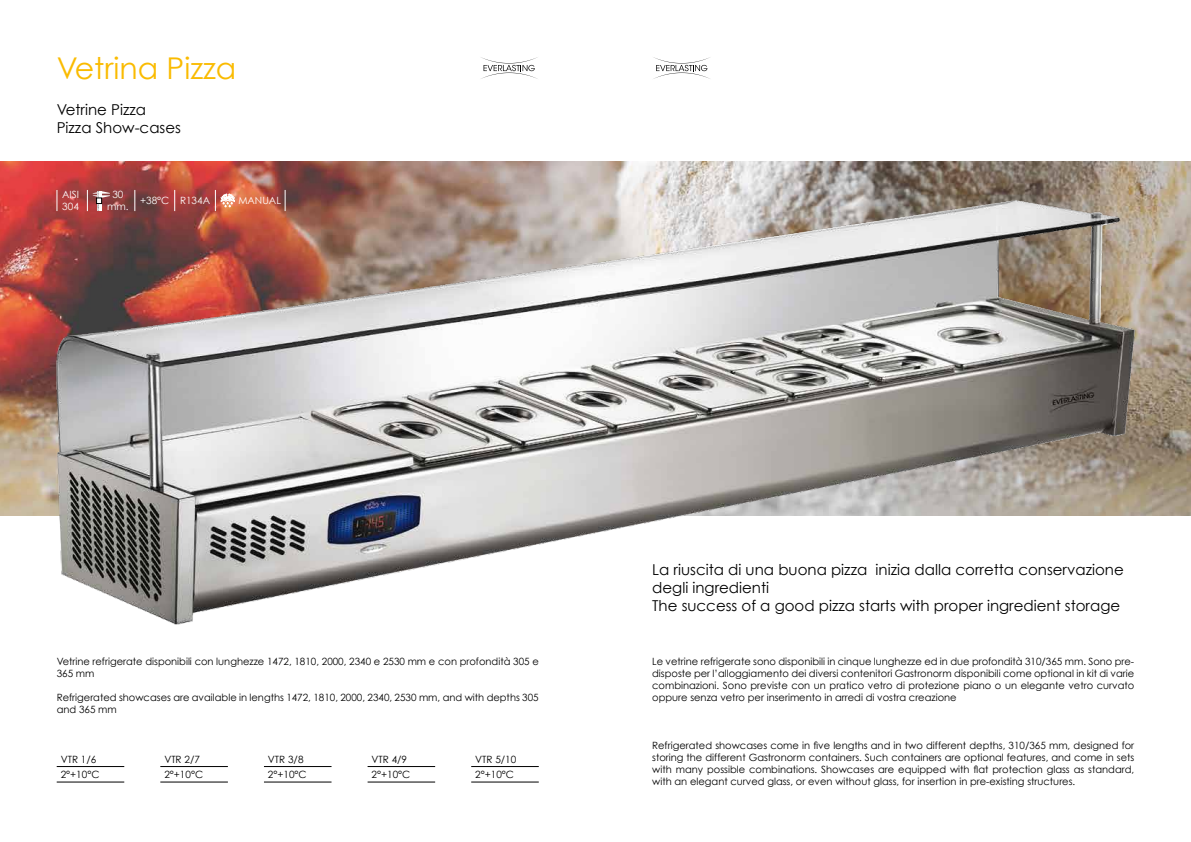
<style>
.page{position:relative;width:1191px;height:842px;background:#fff}
.page>*{position:absolute;margin:0;border:0;box-sizing:border-box;transform-origin:0 0}
.t1{font:30px "Century Gothic";color:#fabb00}
.t2{font:15px/18px "Century Gothic";color:#000}
.t3{font:10px/12px "Century Gothic";color:#000}
.t4{font:10px/12px "Century Gothic";color:#fff}
</style>
<div class="page">
<svg style="left:481px;top:57px;width:57px;height:22px"></svg>
<svg style="left:653px;top:57px;width:57px;height:22px"></svg>
<img style="left:0;top:162px;width:1191px;height:19px">
<img style="left:0;top:181px;width:1191px;height:444px">
<hr style="left:57px;top:766px;width:67px;height:1px;background:#000">
<hr style="left:57px;top:782px;width:67px;height:1px;background:#000">
<hr style="left:160px;top:766px;width:68px;height:1px;background:#000">
<hr style="left:160px;top:782px;width:68px;height:1px;background:#000">
<hr style="left:264px;top:766px;width:67px;height:1px;background:#000">
<hr style="left:264px;top:782px;width:67px;height:1px;background:#000">
<hr style="left:367px;top:766px;width:68px;height:1px;background:#000">
<hr style="left:367px;top:782px;width:68px;height:1px;background:#000">
<hr style="left:471px;top:766px;width:68px;height:1px;background:#000">
<hr style="left:471px;top:782px;width:68px;height:1px;background:#000">
<svg style="left:87px;top:190px;width:23px;height:21px"></svg>
<svg style="left:135px;top:190px;width:1px;height:21px"></svg>
<svg style="left:174px;top:190px;width:1px;height:21px"></svg>
<svg style="left:215px;top:190px;width:20px;height:21px"></svg>
<svg style="left:285px;top:190px;width:1px;height:21px"></svg>
<svg style="left:57px;top:190px;width:1px;height:21px"></svg>
<h1 class="t1" style="left:57px;top:50px;width:181px">Vetrina Pizza</h1>
<h2 class="t2" style="left:57px;top:101px;width:126px">Vetrine Pizza<br>Pizza Show-cases</h2>
<p class="t4" style="left:62px;top:188px;width:18px">AISI<br>304</p>
<p class="t4" style="left:107px;top:188px;width:23px;text-align:center">30 mm.</p>
<p class="t4" style="left:140px;top:194px;width:71px">+38°C R134A</p>
<p class="t4" style="left:238px;top:194px;width:44px">MANUAL</p>
<p class="t3" style="left:57px;top:655px;width:483px">Vetrine refrigerate disponibili con lunghezze 1472, 1810, 2000, 2340 e 2530 mm e con profondità 305 e<br>365 mm</p>
<p class="t3" style="left:57px;top:691px;width:483px">Refrigerated showcases are available in lengths 1472, 1810, 2000, 2340, 2530 mm, and with depths 305 and 365 mm</p>
<p class="t3" style="left:61px;top:751px;width:40px;line-height:15.5px">VTR 1/6<br>2°+10°C</p>
<p class="t3" style="left:164px;top:751px;width:40px;line-height:15.5px">VTR 2/7<br>2°+10°C</p>
<p class="t3" style="left:268px;top:751px;width:40px;line-height:15.5px">VTR 3/8<br>2°+10°C</p>
<p class="t3" style="left:371px;top:751px;width:40px;line-height:15.5px">VTR 4/9<br>2°+10°C</p>
<p class="t3" style="left:475px;top:751px;width:43px;line-height:15.5px">VTR 5/10<br>2°+10°C</p>
<h2 class="t2" style="left:652px;top:561px;width:473px">La riuscita di una buona pizza inizia dalla corretta conservazione degli ingredienti<br>The success of a good pizza starts with proper ingredient storage</h2>
<p class="t3" style="left:652px;top:655px;width:483px;text-align:justify">Le vetrine refrigerate sono disponibili in cinque lunghezze ed in due profondità 310/365 mm. Sono pre&shy;disposte per l’alloggiamento dei diversi contenitori Gastronorm disponibili come optional in kit di varie combinazioni. Sono previste con un pratico vetro di protezione piano o un elegante vetro curvato oppure senza vetro per inserimento in arredi di vostra creazione</p>
<p class="t3" style="left:652px;top:739px;width:483px;text-align:justify">Refrigerated showcases come in five lengths and in two different depths, 310/365 mm, designed for storing the different Gastronorm containers. Such containers are optional features, and come in sets with many possible combinations. Showcases are equipped with flat protection glass as standard, with an elegant curved glass, or even without glass, for insertion in pre-existing structures.</p>
</div>
